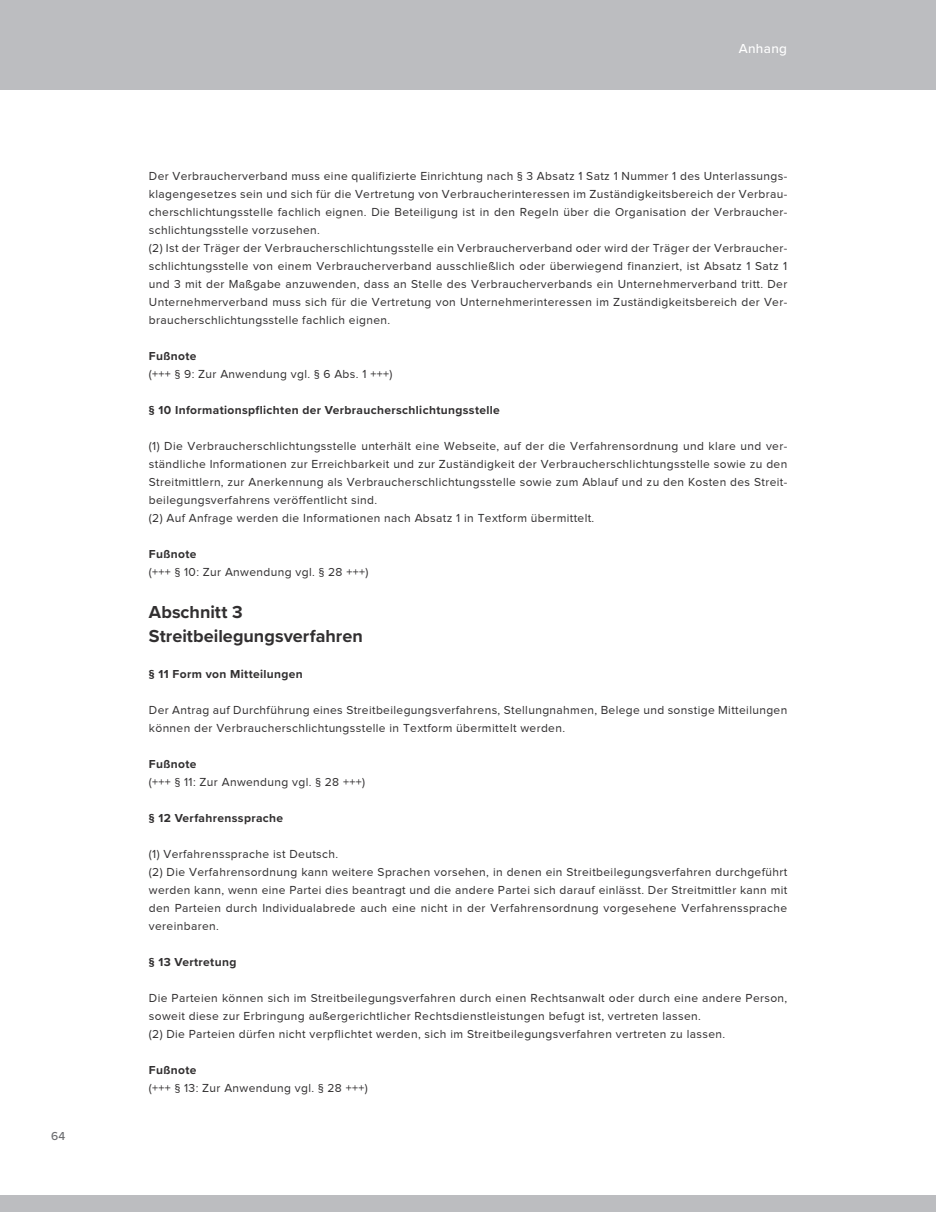
<style>
.page{position:relative;width:936px;height:1212px;background:#fff}
.page>*{position:absolute;margin:0;border:0;box-sizing:border-box;transform-origin:0 0}
.t1{font:700 18px/24px "Proxima Nova";color:#312f30}
.t2{font:500 13.5px "Proxima Nova";letter-spacing:.025em;color:#fff}
.t3{font:12px/18px "Proxima Nova";letter-spacing:.03em;color:#312f30}
.t4{font:700 12px "Proxima Nova";letter-spacing:.03em;color:#312f30}
.t5{font:500 12px "Proxima Nova";color:#6c6d70}
</style>
<div class="page">
<div style="left:0;top:0;width:935px;height:89px;background:#bcbdc0"></div>
<div style="left:0;top:1195px;width:935px;height:17px;background:#bcbdc0"></div>
<p class="t5" style="left:51px;top:1127px;width:16px">64</p>
<p class="t2" style="left:738px;top:39px;width:50px">Anhang</p>
<p class="t3" style="left:149px;top:167px;width:640px">Der Verbraucherverband muss eine qualifizierte Einrichtung nach § 3 Absatz 1 Satz 1 Nummer 1 des Unterlassungs&shy;klagengesetzes sein und sich für die Vertretung von Verbraucherinteressen im Zuständigkeitsbereich der Verbrau&shy;cherschlichtungsstelle fachlich eignen. Die Beteiligung ist in den Regeln über die Organisation der Verbraucher&shy;schlichtungsstelle vorzusehen.<br>(2) Ist der Träger der Verbraucherschlichtungsstelle ein Verbraucherverband oder wird der Träger der Verbraucher&shy;schlichtungsstelle von einem Verbraucherverband ausschließlich oder überwiegend finanziert, ist Absatz 1 Satz 1 und 3 mit der Maßgabe anzuwenden, dass an Stelle des Verbraucherverbands ein Unternehmerverband tritt. Der Unternehmerverband muss sich für die Vertretung von Unternehmerinteressen im Zuständigkeitsbereich der Ver&shy;braucherschlichtungsstelle fachlich eignen.</p>
<p class="t4" style="left:149px;top:347px;width:49px">Fußnote</p>
<p class="t3" style="left:149px;top:365px;width:245px">(+++ § 9: Zur Anwendung vgl. § 6 Abs. 1 +++)</p>
<p class="t4" style="left:149px;top:401px;width:352px">§ 10 Informationspflichten der Verbraucherschlichtungsstelle</p>
<p class="t3" style="left:149px;top:437px;width:640px">(1) Die Verbraucherschlichtungsstelle unterhält eine Webseite, auf der die Verfahrensordnung und klare und ver&shy;ständliche Informationen zur Erreichbarkeit und zur Zuständigkeit der Verbraucherschlichtungsstelle sowie zu den Streitmittlern, zur Anerkennung als Verbraucherschlichtungsstelle sowie zum Ablauf und zu den Kosten des Streit&shy;beilegungsverfahrens veröffentlicht sind.<br>(2) Auf Anfrage werden die Informationen nach Absatz 1 in Textform übermittelt.</p>
<p class="t4" style="left:149px;top:545px;width:49px">Fußnote</p>
<p class="t3" style="left:149px;top:563px;width:221px">(+++ § 10: Zur Anwendung vgl. § 28 +++)</p>
<h1 class="t1" style="left:149px;top:599px;width:215px">Abschnitt 3<br>Streitbeilegungsverfahren</h1>
<p class="t4" style="left:149px;top:665px;width:155px">§ 11 Form von Mitteilungen</p>
<p class="t3" style="left:149px;top:701px;width:640px">Der Antrag auf Durchführung eines Streitbeilegungsverfahrens, Stellungnahmen, Belege und sonstige Mitteilungen können der Verbraucherschlichtungsstelle in Textform übermittelt werden.</p>
<p class="t4" style="left:149px;top:755px;width:49px">Fußnote</p>
<p class="t3" style="left:149px;top:773px;width:218px">(+++ § 11: Zur Anwendung vgl. § 28 +++)</p>
<p class="t4" style="left:149px;top:809px;width:136px">§ 12 Verfahrenssprache</p>
<p class="t3" style="left:149px;top:845px;width:640px">(1) Verfahrenssprache ist Deutsch.<br>(2) Die Verfahrensordnung kann weitere Sprachen vorsehen, in denen ein Streitbeilegungsverfahren durchgeführt werden kann, wenn eine Partei dies beantragt und die andere Partei sich darauf einlässt. Der Streitmittler kann mit den Parteien durch Individualabrede auch eine nicht in der Verfahrensordnung vorgesehene Verfahrenssprache vereinbaren.</p>
<p class="t4" style="left:149px;top:953px;width:89px">§ 13 Vertretung</p>
<p class="t3" style="left:149px;top:989px;width:640px">Die Parteien können sich im Streitbeilegungsverfahren durch einen Rechtsanwalt oder durch eine andere Person, soweit diese zur Erbringung außergerichtlicher Rechtsdienstleistungen befugt ist, vertreten lassen.<br>(2) Die Parteien dürfen nicht verpflichtet werden, sich im Streitbeilegungsverfahren vertreten zu lassen.</p>
<p class="t4" style="left:149px;top:1061px;width:49px">Fußnote</p>
<p class="t3" style="left:149px;top:1079px;width:220px">(+++ § 13: Zur Anwendung vgl. § 28 +++)</p>
</div>
